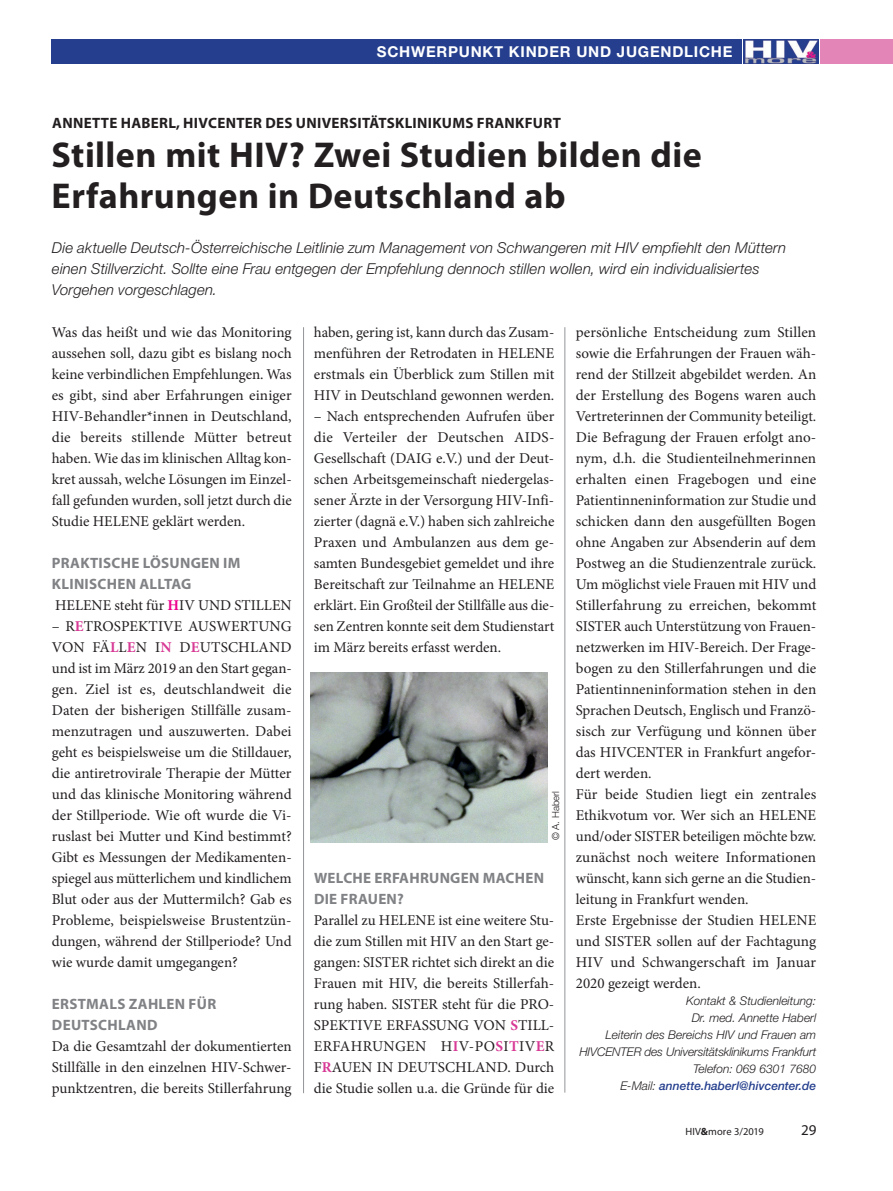
<style>
.page{position:relative;width:893px;height:1191px;background:#fff}
.page>*{position:absolute;margin:0;border:0;box-sizing:border-box;transform-origin:0 0}
.Überschrift_1{font:700 36px/40.5px "Myriad Pro";letter-spacing:.015em;color:#231f20}
.Fliesstext{font:15px/21px "Minion Pro";color:#231f20;text-align:justify}
.Vorspann_Artikel{font:italic 300 15px/21px "Helvetica Neue";letter-spacing:.005em;color:#231f20}
.Fliesstext-2{font:700 15px/21px "Myriad Pro";letter-spacing:.02em;color:#808285}
.Überschrift_2{font:700 15px "Myriad Pro";letter-spacing:.02em;color:#231f20}
.Rubriken{font:700 15px "Helvetica Neue";letter-spacing:.05em;color:#fff}
.t1{font:15px "Myriad Pro";color:#231f20}
.Autor{font:italic 300 12px/17px "Helvetica Neue";color:#231f20;text-align:right}
.t2{font:10.5px "Myriad Pro";letter-spacing:.01em;color:#231f20}
.Autor-2{font:300 9.75px "Helvetica Neue";color:#231f20}
.s1{font-weight:700;color:#ed028c}
.s2{font-weight:700;color:#d73995}
.s3{font-weight:500;color:#253f8e}
.s4{font-weight:700}
</style>
<div class="page">
<div style="left:51px;top:39px;width:690px;height:25px;background:#253f8e"></div>
<img style="left:744px;top:39px;width:74px;height:25px">
<div style="left:821px;top:39px;width:72px;height:25px;background:#e386b7"></div>
<hr style="left:564px;top:327px;width:1px;height:765px;background:#939598">
<hr style="left:303px;top:327px;width:1px;height:766px;background:#939598">
<img style="left:310px;top:673px;width:238px;height:169px">
<p class="Rubriken" style="left:377px;top:42px;width:357px">SCHWERPUNKT KINDER UND JUGENDLICHE</p>
<p class="Überschrift_2" style="left:52px;top:113px;width:510px">ANNETTE HABERL, HIVCENTER DES UNIVERSITÄTSKLINIKUMS FRANKFURT</p>
<p class="Überschrift_1" style="left:52px;top:133px;width:652px">Stillen mit HIV? Zwei Studien bilden die<br>Erfahrungen in Deutschland ab</p>
<p class="Vorspann_Artikel" style="left:52px;top:237px;width:736px">Die aktuelle Deutsch-Österreichische Leitlinie zum Management von Schwangeren mit HIV empfiehlt den Müttern einen Stillverzicht. Sollte eine Frau entgegen der Empfehlung dennoch stillen wollen, wird ein individualisiertes<br>Vorgehen vorgeschlagen.</p>
<p class="Fliesstext" style="left:52px;top:322px;width:241px">Was das heißt und wie das Monitoring aussehen soll, dazu gibt es bislang noch keine verbindlichen Empfehlungen. Was es gibt, sind aber Erfahrungen einiger HIV-Behandler*innen in Deutschland, die bereits stillende Mütter betreut haben. Wie das im klinischen Alltag kon&shy;kret aussah, welche Lösungen im Einzel&shy;fall gefunden wurden, soll jetzt durch die Studie HELENE geklärt werden.</p>
<p class="Fliesstext-2" style="left:52px;top:552px;width:190px">PRAKTISCHE LÖSUNGEN IM<br>KLINISCHEN ALLTAG</p>
<p class="Fliesstext" style="left:55px;top:595px;width:238px">HELENE steht für <span class="s1">H</span>IV UND STILLEN</p>
<p class="Fliesstext" style="left:52px;top:616px;width:241px">– R<span class="s2">E</span>TROSPEKTIVE AUSWERTUNG VON FÄ<span class="s2">L</span>L<span class="s2">E</span>N I<span class="s2">N</span> D<span class="s2">E</span>UTSCHLAND und ist im März 2019 an den Start gegan&shy;gen. Ziel ist es, deutschlandweit die Daten der bisherigen Stillfälle zusam&shy;menzutragen und auszuwerten. Dabei geht es beispielsweise um die Stilldauer, die antiretrovirale Therapie der Mütter und das klinische Monitoring während der Stillperiode. Wie oft wurde die Vi&shy;ruslast bei Mutter und Kind bestimmt?<br>Gibt es Messungen der Medikamenten&shy;spiegel aus mütterlichem und kindlichem Blut oder aus der Muttermilch? Gab es Probleme, beispielsweise Brustentzün&shy;dungen, während der Stillperiode? Und wie wurde damit umgegangen?</p>
<p class="Fliesstext-2" style="left:52px;top:993px;width:166px">ERSTMALS ZAHLEN FÜR<br>DEUTSCHLAND</p>
<p class="Fliesstext" style="left:52px;top:1036px;width:241px">Da die Gesamtzahl der dokumentierten Stillfälle in den einzelnen HIV-Schwer&shy;punktzentren, die bereits Stillerfahrung</p>
<p class="Fliesstext" style="left:314px;top:322px;width:242px">haben, gering ist, kann durch das Zusam&shy;menführen der Retrodaten in HELENE erstmals ein Überblick zum Stillen mit HIV in Deutschland gewonnen werden.</p>
<p class="Fliesstext" style="left:314px;top:406px;width:242px">– Nach entsprechenden Aufrufen über die Verteiler der Deutschen AIDS-Gesellschaft (DAIG e.V.) und der Deut&shy;schen Arbeitsgemeinschaft niedergelas&shy;sener Ärzte in der Versorgung HIV-Infi&shy;zierter (dagnä e.V.) haben sich zahlreiche Praxen und Ambulanzen aus dem ge&shy;samten Bundesgebiet gemeldet und ihre Bereitschaft zur Teilnahme an HELENE erklärt. Ein Großteil der Stillfälle aus die&shy;sen Zentren konnte seit dem Studienstart im März bereits erfasst werden.</p>
<p class="Autor-2" style="left:550px;top:840px;width:51px;rotate:-90deg">© A. Haberl</p>
<p class="Fliesstext-2" style="left:314px;top:867px;width:232px">WELCHE ERFAHRUNGEN MACHEN<br>DIE FRAUEN?</p>
<p class="Fliesstext" style="left:314px;top:910px;width:242px">Parallel zu HELENE ist eine weitere Stu&shy;die zum Stillen mit HIV an den Start ge&shy;gangen: SISTER richtet sich direkt an die Frauen mit HIV, die bereits Stillerfah&shy;rung haben. SISTER steht für die PRO-SPEKTIVE ERFASSUNG VON <span class="s2">S</span>TILL-ERFAHRUNGEN H<span class="s2">I</span>V-PO<span class="s2">S</span>I<span class="s2">T</span>IV<span class="s2">E</span>R F<span class="s2">R</span>AUEN IN DEUTSCHLAND. Durch die Studie sollen u.a. die Gründe für die</p>
<p class="Fliesstext" style="left:576px;top:322px;width:242px">persönliche Entscheidung zum Stillen sowie die Erfahrungen der Frauen wäh&shy;rend der Stillzeit abgebildet werden. An der Erstellung des Bogens waren auch Vertreterinnen der Community beteiligt.<br>Die Befragung der Frauen erfolgt ano&shy;nym, d.h. die Studienteilnehmerinnen erhalten einen Fragebogen und eine Patientinneninformation zur Studie und schicken dann den ausgefüllten Bogen ohne Angaben zur Absenderin auf dem Postweg an die Studienzentrale zurück.<br>Um möglichst viele Frauen mit HIV und Stillerfahrung zu erreichen, bekommt SISTER auch Unterstützung von Frauen&shy;netzwerken im HIV-Bereich. Der Frage&shy;bogen zu den Stillerfahrungen und die Patientinneninformation stehen in den Sprachen Deutsch, Englisch und Franzö&shy;sisch zur Verfügung und können über das HIVCENTER in Frankfurt angefor&shy;dert werden.</p>
<p class="Fliesstext" style="left:576px;top:784px;width:242px">Für beide Studien liegt ein zentrales Ethikvotum vor. Wer sich an HELENE und/oder SISTER beteiligen möchte bzw. zunächst noch weitere Informationen wünscht, kann sich gerne an die Studien&shy;leitung in Frankfurt wenden.</p>
<p class="Fliesstext" style="left:576px;top:910px;width:242px">Erste Ergebnisse der Studien HELENE und SISTER sollen auf der Fachtagung HIV und Schwangerschaft im Januar 2020 gezeigt werden.</p>
<p class="Autor" style="left:686px;top:992px;width:132px">Kontakt &amp; Studienleitung:</p>
<p class="Autor" style="left:579px;top:1009px;width:238px">Dr. med. Annette Haberl<br>Leiterin des Bereichs HIV und Frauen am HIVCENTER des Universitätsklinikums Frankfurt Telefon: 069 6301 7680<br>E-Mail: <span class="s3">annette.haberl@hivcenter.de</span></p>
<p class="t2" style="left:685px;top:1125px;width:80px">HIV<span class="s4">&amp;</span>more 3/2019</p>
<p class="t1" style="left:801px;top:1120px;width:17px">29</p>
</div>
